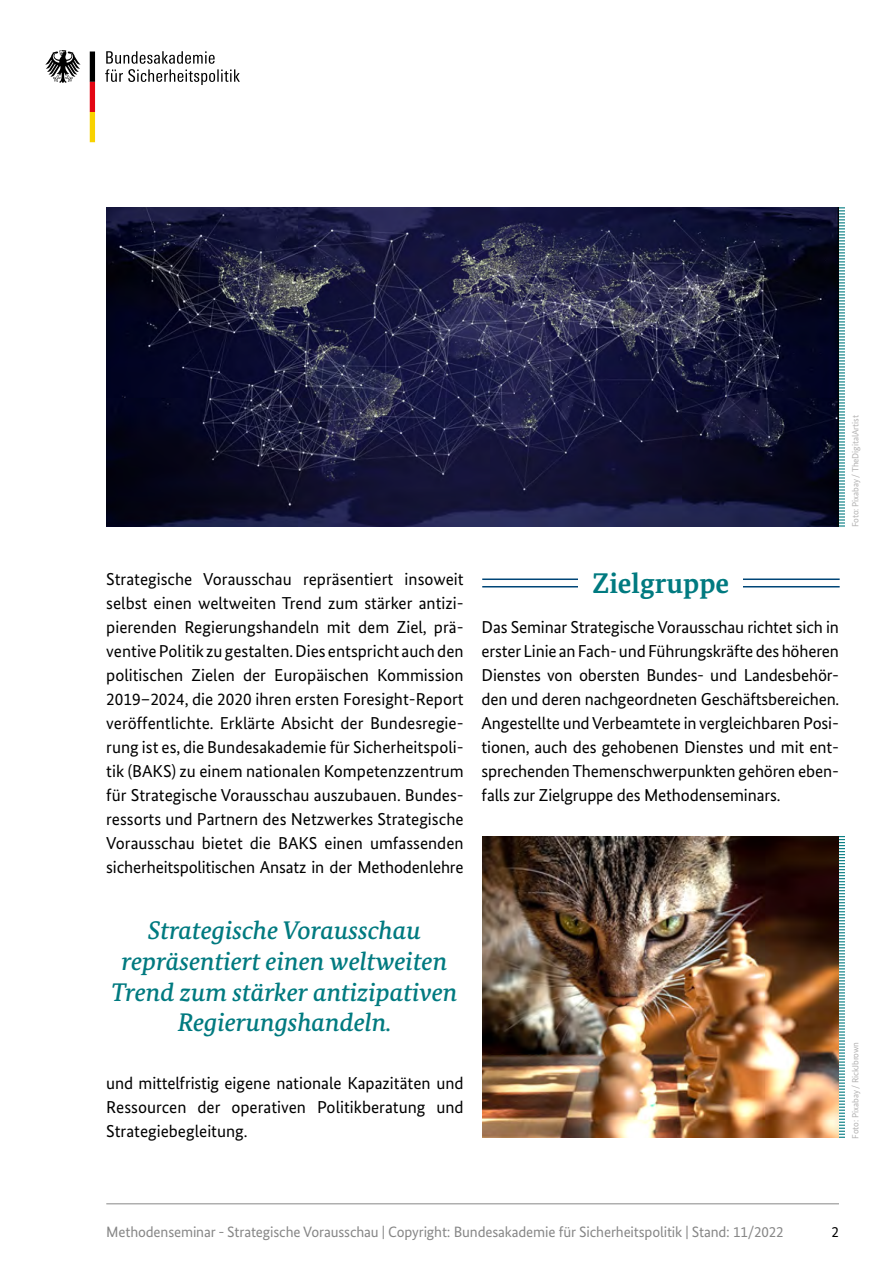
<style>
.page{position:relative;width:893px;height:1263px;background:#fff}
.page>*{position:absolute;margin:0;border:0;box-sizing:border-box;transform-origin:0 0}
.t1{font:700 28.5px "Bundes Serif";color:#007a80}
.t2{font:italic 500 25.5px/30.6px "Bundes Serif";color:#007a80;text-align:center}
.t3{font:17.25px/24px "Bundes Sans";color:#000;text-align:justify}
.t4{font:15px "Bundes Sans";letter-spacing:-.01em;color:#878787}
.t5{font:15px "Bundes Sans";color:#000}
.t6{font:9px "Bundes Sans";letter-spacing:-.01em;color:#b3b2b2}
</style>
<div class="page">
<svg style="left:45px;top:50px;width:36px;height:33px"></svg>
<svg style="left:90px;top:52px;width:5px;height:90px"></svg>
<svg style="left:105px;top:51px;width:135px;height:34px"></svg>
<img style="left:106px;top:207px;width:733px;height:319px">
<img style="left:482px;top:836px;width:357px;height:302px">
<hr style="left:106px;top:1203px;width:733px;height:1px;background:#878787">
<svg style="left:839px;top:836px;width:6px;height:302px"></svg>
<svg style="left:839px;top:207px;width:6px;height:320px"></svg>
<hr style="left:482px;top:578px;width:358px;height:2px;background:#004577">
<hr style="left:482px;top:586px;width:358px;height:1px;background:#004577">
<div style="left:579px;top:571px;width:164px;height:22px;background:#fff"></div>
<p class="t3" style="left:106px;top:567px;width:359px;text-align:left">Strategische Vorausschau repräsentiert insoweit selbst einen weltweiten Trend zum stärker antizi&shy;pierenden Regierungshandeln mit dem Ziel, prä&shy;ventive Politik zu gestalten. Dies entspricht auch den politischen Zielen der Europäischen Kommission 2019–2024, die 2020 ihren ersten Foresight-Report veröffentlichte. Erklärte Absicht der Bundesregie&shy;rung ist es, die Bundesakademie für Sicherheitspoli&shy;tik (BAKS) zu einem nationalen Kompetenzzentrum für Strategische Vorausschau auszubauen. Bundes&shy;ressorts und Partnern des Netzwerkes Strategische Vorausschau bietet die BAKS einen umfassenden sicherheitspolitischen Ansatz in der Methodenlehre</p>
<h2 class="t2" style="left:111px;top:915px;width:348px">Strategische Vorausschau repräsentiert einen weltweiten<br>Trend zum stärker antizipativen<br>Regierungshandeln.</h2>
<p class="t3" style="left:106px;top:1071px;width:359px">und mittelfristig eigene nationale Kapazitäten und Ressourcen der operativen Politikberatung und Strategiebegleitung.</p>
<p class="t6" style="left:850px;top:527px;width:114px;rotate:-90deg">Foto: Pixabay / TheDigitalArtist</p>
<h1 class="t1" style="left:593px;top:566px;width:138px">Zielgruppe</h1>
<p class="t3" style="left:482px;top:615px;width:359px">Das Seminar Strategische Vorausschau richtet sich in erster Linie an Fach- und Führungskräfte des höheren Dienstes von obersten Bundes- und Landesbehör&shy;den und deren nachgeordneten Geschäftsbereichen.<br>Angestellte und Verbeamtete in vergleichbaren Posi&shy;tionen, auch des gehobenen Dienstes und mit ent&shy;sprechenden Themenschwerpunkten gehören eben&shy;falls zur Zielgruppe des Methodenseminars.</p>
<p class="t6" style="left:850px;top:1138px;width:98px;rotate:-90deg">Foto: Pixabay / RickJbrown</p>
<p class="t4" style="left:106px;top:1223px;width:679px">Methodenseminar - Strategische Vorausschau | Copyright: Bundesakademie für Sicherheitspolitik | Stand: 11/2022</p>
<p class="t5" style="left:831px;top:1223px;width:9px">2</p>
</div>
